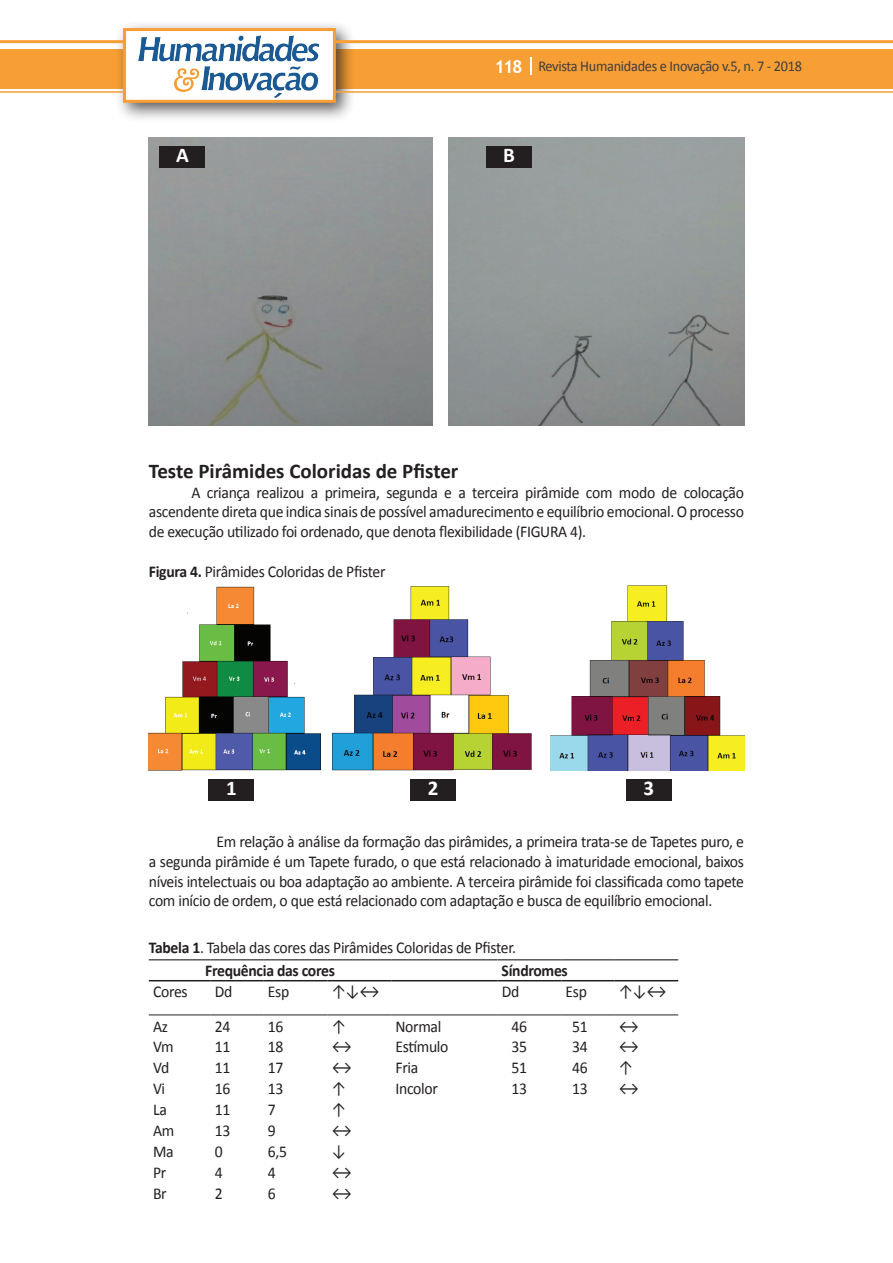
<style>
.page{position:relative;width:893px;height:1263px;background:#fff}
.page>*{position:absolute;margin:0;border:0;box-sizing:border-box;transform-origin:0 0}
.t1{font:700 21px "Calibri";color:#231f20}
.t2{font:700 21px "Calibri";color:#fff}
.t3{font:16.5px/19.8px "Calibri";letter-spacing:-.02em;color:#231f20;text-align:justify;scale:.95 1}
.t4{font:700 16.5px "Calibri";letter-spacing:-.02em;color:#231f20;scale:.95 1}
.t5{font:15px "Calibri";letter-spacing:-.02em;color:#3e3e3f;scale:.95 1}
.s1{font-family:"Trebuchet MS";font-weight:700;font-size:18px;color:#fff}
.s2{font-weight:700}
</style>
<div class="page">
<div style="left:441px;top:49px;width:452px;height:39px;background:#f79e34"></div>
<div style="left:333px;top:49px;width:108px;height:39px;background:#f79e34"></div>
<div style="left:0;top:49px;width:124px;height:39px;background:#f79e34"></div>
<svg style="left:530px;top:57px;width:2px;height:18px"></svg>
<div style="left:115px;top:20px;width:241px;height:103px;background:#231f20;opacity:.75"></div>
<div style="left:125px;top:30px;width:209px;height:71px;background:#fff"></div>
<img style="left:138px;top:35px;width:181px;height:62px">
<div style="left:123px;top:28px;width:213px;height:75px;border:3px solid #f79e34"></div>
<hr style="left:0;top:40px;width:124px;height:3px;background:#f79e34">
<hr style="left:0;top:91px;width:124px;height:2px;background:#f79e34">
<hr style="left:333px;top:40px;width:560px;height:3px;background:#f79e34">
<hr style="left:333px;top:91px;width:560px;height:2px;background:#f79e34">
<img style="left:149px;top:137px;width:283px;height:288px">
<img style="left:448px;top:137px;width:296px;height:288px">
<div style="left:159px;top:147px;width:46px;height:21px;background:#231f20"></div>
<div style="left:486px;top:147px;width:46px;height:21px;background:#231f20"></div>
<img style="left:333px;top:586px;width:198px;height:184px">
<img style="left:550px;top:586px;width:194px;height:184px">
<img style="left:149px;top:586px;width:171px;height:184px">
<div style="left:208px;top:779px;width:46px;height:21px;background:#231f20"></div>
<div style="left:410px;top:779px;width:46px;height:21px;background:#231f20"></div>
<div style="left:626px;top:779px;width:46px;height:21px;background:#231f20"></div>
<hr style="left:149px;top:1014px;width:62px;height:1px;background:#231f20">
<hr style="left:211px;top:1014px;width:53px;height:1px;background:#231f20">
<hr style="left:264px;top:1014px;width:63px;height:1px;background:#231f20">
<hr style="left:327px;top:1014px;width:64px;height:1px;background:#231f20">
<hr style="left:391px;top:1014px;width:106px;height:1px;background:#231f20">
<hr style="left:497px;top:1014px;width:64px;height:1px;background:#231f20">
<hr style="left:561px;top:1014px;width:53px;height:1px;background:#231f20">
<hr style="left:614px;top:1014px;width:64px;height:1px;background:#231f20">
<hr style="left:149px;top:980px;width:62px;height:1px;background:#231f20">
<hr style="left:211px;top:980px;width:53px;height:1px;background:#231f20">
<hr style="left:264px;top:980px;width:63px;height:1px;background:#231f20">
<hr style="left:327px;top:980px;width:64px;height:1px;background:#231f20">
<hr style="left:391px;top:980px;width:106px;height:1px;background:#231f20">
<hr style="left:497px;top:980px;width:64px;height:1px;background:#231f20">
<hr style="left:561px;top:980px;width:53px;height:1px;background:#231f20">
<hr style="left:614px;top:980px;width:64px;height:1px;background:#231f20">
<hr style="left:149px;top:959px;width:62px;height:1px;background:#231f20">
<hr style="left:211px;top:959px;width:53px;height:1px;background:#231f20">
<hr style="left:264px;top:959px;width:63px;height:1px;background:#231f20">
<hr style="left:327px;top:959px;width:64px;height:1px;background:#231f20">
<hr style="left:391px;top:959px;width:106px;height:1px;background:#231f20">
<hr style="left:497px;top:959px;width:64px;height:1px;background:#231f20">
<hr style="left:561px;top:959px;width:53px;height:1px;background:#231f20">
<hr style="left:614px;top:959px;width:64px;height:1px;background:#231f20">
<p class="t5" style="left:495px;top:57px;width:325px"><span class="s1">118</span> Revista Humanidades e Inovação v.5, n. 7 - 2018</p>
<p class="t2" style="left:176px;top:142px;width:14px">A</p>
<p class="t2" style="left:503px;top:142px;width:13px">B</p>
<p class="t1" style="left:149px;top:457px;width:311px">Teste Pirâmides Coloridas de Pfister</p>
<p class="t3" style="left:149px;top:482px;width:628px;text-indent:43px">A criança realizou a primeira, segunda e a terceira pirâmide com modo de colocação ascendente direta que indica sinais de possível amadurecimento e equilíbrio emocional. O processo de execução utilizado foi ordenado, que denota flexibilidade (FIGURA 4).</p>
<p class="t3" style="left:149px;top:561px;width:251px"><span class="s2">Figura 4.</span> Pirâmides Coloridas de Pfister</p>
<p class="t2" style="left:226px;top:774px;width:12px">1</p>
<p class="t2" style="left:428px;top:774px;width:12px">2</p>
<p class="t2" style="left:644px;top:774px;width:12px">3</p>
<p class="t3" style="left:149px;top:832px;width:628px;text-indent:68px">Em relação à análise da formação das pirâmides, a primeira trata-se de Tapetes puro, e a segunda pirâmide é um Tapete furado, o que está relacionado à imaturidade emocional, baixos níveis intelectuais ou boa adaptação ao ambiente. A terceira pirâmide foi classificada como tapete com início de ordem, o que está relacionado com adaptação e busca de equilíbrio emocional.</p>
<p class="t3" style="left:205px;top:936px;width:329px;line-height:23.2px;text-indent:-56px"><span class="s2">Tabela 1</span>. Tabela das cores das Pirâmides Coloridas de Pfister.<br><span class="s2">Frequência das cores</span></p>
<p class="t4" style="left:502px;top:960px;width:71px">Síndromes</p>
<p class="t3" style="left:153px;top:982px;width:38px">Cores</p>
<p class="t3" style="left:215px;top:982px;width:20px">Dd</p>
<p class="t3" style="left:268px;top:982px;width:24px">Esp</p>
<p class="t3" style="left:332px;top:982px;width:52px">↑↓↔</p>
<p class="t3" style="left:502px;top:982px;width:20px">Dd</p>
<p class="t3" style="left:566px;top:982px;width:24px">Esp</p>
<p class="t3" style="left:619px;top:982px;width:52px">↑↓↔</p>
<p class="t3" style="left:153px;top:1016px;width:17px">Az</p>
<p class="t3" style="left:215px;top:1016px;width:18px">24</p>
<p class="t3" style="left:268px;top:1016px;width:18px">16</p>
<p class="t3" style="left:332px;top:1016px;width:16px">↑</p>
<p class="t3" style="left:395px;top:1016px;width:50px">Normal</p>
<p class="t3" style="left:511px;top:1016px;width:18px">46</p>
<p class="t3" style="left:572px;top:1016px;width:18px">51</p>
<p class="t3" style="left:619px;top:1016px;width:23px">↔</p>
<p class="t3" style="left:153px;top:1037px;width:23px">Vm</p>
<p class="t3" style="left:215px;top:1037px;width:18px">11</p>
<p class="t3" style="left:268px;top:1037px;width:18px">18</p>
<p class="t3" style="left:332px;top:1037px;width:23px">↔</p>
<p class="t3" style="left:395px;top:1037px;width:57px">Estímulo</p>
<p class="t3" style="left:511px;top:1037px;width:18px">35</p>
<p class="t3" style="left:572px;top:1037px;width:18px">34</p>
<p class="t3" style="left:619px;top:1037px;width:23px">↔</p>
<p class="t3" style="left:153px;top:1058px;width:18px">Vd</p>
<p class="t3" style="left:215px;top:1058px;width:18px">11</p>
<p class="t3" style="left:268px;top:1058px;width:18px">17</p>
<p class="t3" style="left:332px;top:1058px;width:23px">↔</p>
<p class="t3" style="left:395px;top:1058px;width:26px">Fria</p>
<p class="t3" style="left:511px;top:1058px;width:18px">51</p>
<p class="t3" style="left:572px;top:1058px;width:18px">46</p>
<p class="t3" style="left:619px;top:1058px;width:16px">↑</p>
<p class="t3" style="left:153px;top:1079px;width:14px">Vi</p>
<p class="t3" style="left:215px;top:1079px;width:18px">16</p>
<p class="t3" style="left:268px;top:1079px;width:18px">13</p>
<p class="t3" style="left:332px;top:1079px;width:16px">↑</p>
<p class="t3" style="left:395px;top:1079px;width:46px">Incolor</p>
<p class="t3" style="left:511px;top:1079px;width:18px">13</p>
<p class="t3" style="left:572px;top:1079px;width:18px">13</p>
<p class="t3" style="left:619px;top:1079px;width:23px">↔</p>
<p class="t3" style="left:153px;top:1100px;width:16px">La</p>
<p class="t3" style="left:215px;top:1100px;width:18px">11</p>
<p class="t3" style="left:268px;top:1100px;width:10px">7</p>
<p class="t3" style="left:332px;top:1100px;width:16px">↑</p>
<p class="t3" style="left:153px;top:1120px;width:24px">Am</p>
<p class="t3" style="left:215px;top:1120px;width:18px">13</p>
<p class="t3" style="left:268px;top:1120px;width:10px">9</p>
<p class="t3" style="left:332px;top:1120px;width:23px">↔</p>
<p class="t3" style="left:153px;top:1141px;width:23px">Ma</p>
<p class="t3" style="left:215px;top:1141px;width:10px">0</p>
<p class="t3" style="left:268px;top:1141px;width:22px">6,5</p>
<p class="t3" style="left:332px;top:1141px;width:16px">↓</p>
<p class="t3" style="left:153px;top:1162px;width:15px">Pr</p>
<p class="t3" style="left:215px;top:1162px;width:10px">4</p>
<p class="t3" style="left:268px;top:1162px;width:10px">4</p>
<p class="t3" style="left:332px;top:1162px;width:23px">↔</p>
<p class="t3" style="left:153px;top:1183px;width:16px">Br</p>
<p class="t3" style="left:215px;top:1183px;width:10px">2</p>
<p class="t3" style="left:268px;top:1183px;width:10px">6</p>
<p class="t3" style="left:332px;top:1183px;width:23px">↔</p>
</div>
